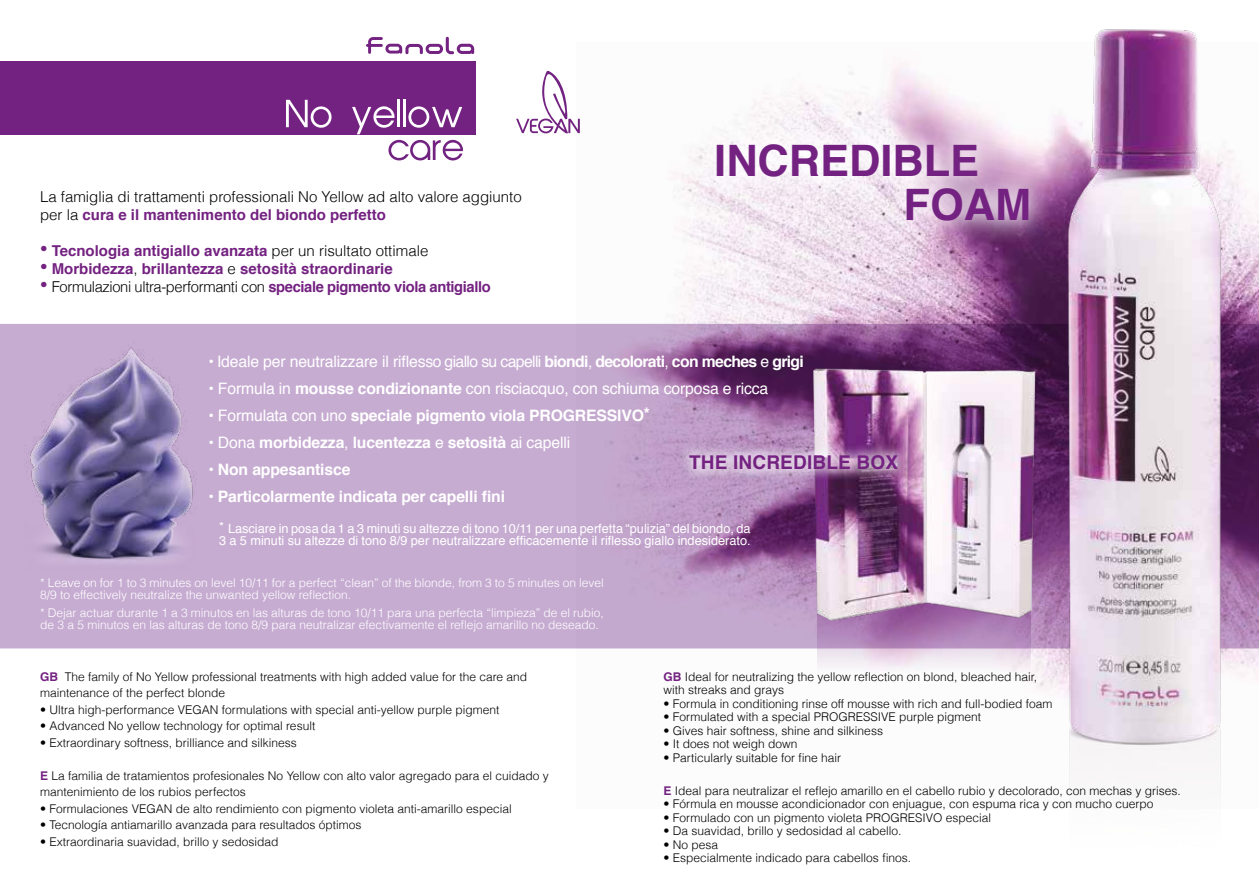
<style>
.page{position:relative;width:1259px;height:893px;background:#fff}
.page>*{position:absolute;margin:0;border:0;box-sizing:border-box;transform-origin:0 0}
.t1{font:700 43.35px/43.5px "Helvetica";color:#742281}
.t2{font:700 19.05px "Helvetica";letter-spacing:.01em;color:#742281}
.t3{font:15.75px "Helvetica";letter-spacing:-.01em;color:#fff}
.t4{font:700 15.75px "Helvetica";letter-spacing:-.01em;color:#fff}
.t5{font:300 15px/18px "Helvetica";color:#000}
.t6{font:700 15px "Helvetica";color:#742281}
.t7{font:300 15px "Helvetica";letter-spacing:-.025em;color:#000}
.t8{font:12.75px/12px "Helvetica";color:#fff}
.t9{font:300 12px/16.5px "Helvetica";color:#000}
.t10{font:300 12px/12px "Helvetica";color:#fff}
.s1{font-weight:700;color:#742281}
.s2{font-weight:300}
.s3{font-weight:300;color:#000}
.s4{color:#742281}
.s5{font-weight:700}
.s6{font-weight:400}
</style>
<div class="page">
<div style="left:0;top:324px;width:576px;height:324px;background:#c7acd2"></div>
<img style="left:576px;top:62px;width:461px;height:625px">
<img style="left:1037px;top:29px;width:222px;height:765px">
<img style="left:0;top:333px;width:222px;height:236px">
<svg style="left:366px;top:37px;width:108px;height:17px"></svg>
<div style="left:0;top:61px;width:475px;height:73px;background:#742281"></div>
<svg style="left:388px;top:140px;width:75px;height:21px"></svg>
<svg style="left:286px;top:100px;width:45px;height:28px"></svg>
<svg style="left:352px;top:106px;width:42px;height:28px"></svg>
<hr style="left:397px;top:100px;width:2px;height:27px;background:#fff">
<hr style="left:403px;top:100px;width:2px;height:27px;background:#fff">
<svg style="left:408px;top:106px;width:54px;height:22px"></svg>
<svg style="left:516px;top:71px;width:64px;height:62px"></svg>
<div style="left:691px;top:118px;width:363px;height:128px;background:#fff;opacity:.75"></div>
<svg style="left:817px;top:648px;width:214px;height:39px"></svg>
<img style="left:789px;top:351px;width:258px;height:297px">
<div style="left:677px;top:443px;width:232px;height:39px;background:#fff;opacity:.58"></div>
<p class="t5" style="left:40px;top:187px;width:483px">La famiglia di trattamenti professionali No Yellow ad alto valore aggiunto per la <span class="s1">cura e il mantenimento del biondo perfetto</span></p>
<p class="t6" style="left:40px;top:238px;width:390px"><span class="s2">•</span> Tecnologia antigiallo avanzata <span class="s3">per un risultato ottimale</span></p>
<p class="t6" style="left:40px;top:256px;width:354px"><span class="s2">•</span> Morbidezza<span class="s3">,</span> brillantezza <span class="s3">e</span> setosità straordinarie</p>
<p class="t7" style="left:40px;top:277px;width:452px"><span class="s4">•</span> Formulazioni ultra-performanti con <span class="s1">speciale pigmento viola antigiallo</span></p>
<h1 class="t1" style="left:903px;top:140px;width:129px;text-indent:-189px">INCREDIBLE<br>FOAM</h1>
<h3 class="t3" style="left:208px;top:349px;width:597px">• Ideale per neutralizzare il riflesso giallo su capelli <span class="s5">biondi</span>, <span class="s5">decolorati</span>, <span class="s5">con meches</span> e <span class="s5">grigi</span></h3>
<h3 class="t3" style="left:208px;top:376px;width:561px">• Formula in <span class="s5">mousse condizionante</span> con risciacquo, con schiuma corposa e ricca</h3>
<h3 class="t4" style="left:208px;top:403px;width:443px"><span class="s6">• Formulata con uno</span> speciale pigmento viola PROGRESSIVO*</h3>
<h3 class="t4" style="left:208px;top:430px;width:363px"><span class="s6">• Dona</span> morbidezza<span class="s6">,</span> lucentezza <span class="s6">e</span> setosità <span class="s6">ai capelli</span></h3>
<h3 class="t4" style="left:208px;top:457px;width:144px"><span class="s6">•</span> Non appesantisce</h3>
<h3 class="t4" style="left:208px;top:484px;width:298px"><span class="s6">•</span> Particolarmente indicata per capelli fini</h3>
<h2 class="t2" style="left:689px;top:447px;width:210px">THE INCREDIBLE BOX</h2>
<p class="t8" style="left:219px;top:522px;width:533px">* Lasciare in posa da 1 a 3 minuti su altezze di tono 10/11 per una perfetta “pulizia” del biondo, da<br>3 a 5 minuti su altezze di tono 8/9 per neutralizzare efficacemente il riflesso giallo indesiderato.</p>
<p class="t10" style="left:40px;top:577px;width:565px">* Leave on for 1 to 3 minutes on level 10/11 for a perfect “clean” of the blonde, from 3 to 5 minutes on level<br>8/9 to effectively neutralize the unwanted yellow reflection.</p>
<p class="t10" style="left:40px;top:607px;width:565px">* Dejar actuar durante 1 a 3 minutos en las alturas de tono 10/11 para una perfecta “limpieza” de el rubio, de 3 a 5 minutos en las alturas de tono 8/9 para neutralizar efectivamente el reflejo amarillo no deseado.</p>
<p class="t9" style="left:40px;top:668px;width:489px"><span class="s1">GB</span> The family of No Yellow professional treatments with high added value for the care and maintenance of the perfect blonde</p>
<p class="t9" style="left:40px;top:701px;width:461px">• Ultra high-performance VEGAN formulations with special anti-yellow purple pigment</p>
<p class="t9" style="left:40px;top:718px;width:277px">• Advanced No yellow technology for optimal result</p>
<p class="t9" style="left:40px;top:734px;width:258px">• Extraordinary softness, brilliance and silkiness</p>
<p class="t9" style="left:40px;top:767px;width:510px"><span class="s1">E</span> La familia de tratamientos profesionales No Yellow con alto valor agregado para el cuidado y mantenimiento de los rubios perfectos</p>
<p class="t9" style="left:40px;top:800px;width:473px">• Formulaciones VEGAN de alto rendimiento con pigmento violeta anti-amarillo especial</p>
<p class="t9" style="left:40px;top:817px;width:323px">• Tecnología antiamarillo avanzada para resultados óptimos</p>
<p class="t9" style="left:40px;top:833px;width:240px">• Extraordinaria suavidad, brillo y sedosidad</p>
<p class="t9" style="left:663px;top:670px;width:375px;line-height:13.5px"><span class="s1">GB</span> Ideal for neutralizing the yellow reflection on blond, bleached hair, with streaks and grays</p>
<p class="t9" style="left:663px;top:695px;width:390px">• Formula in conditioning rinse off mousse with rich and full-bodied foam</p>
<p class="t9" style="left:663px;top:709px;width:319px">• Formulated with a special PROGRESSIVE purple pigment</p>
<p class="t9" style="left:663px;top:722px;width:221px">• Gives hair softness, shine and silkiness</p>
<p class="t9" style="left:663px;top:736px;width:136px">• It does not weigh down</p>
<p class="t9" style="left:663px;top:749px;width:179px">• Particularly suitable for fine hair</p>
<p class="t9" style="left:663px;top:782px;width:519px"><span class="s1">E</span> Ideal para neutralizar el reflejo amarillo en el cabello rubio y decolorado, con mechas y grises.</p>
<p class="t9" style="left:663px;top:796px;width:491px">• Fórmula en mousse acondicionador con enjuague, con espuma rica y con mucho cuerpo</p>
<p class="t9" style="left:663px;top:809px;width:329px">• Formulado con un pigmento violeta PROGRESIVO especial</p>
<p class="t9" style="left:663px;top:823px;width:240px">• Da suavidad, brillo y sedosidad al cabello.</p>
<p class="t9" style="left:663px;top:836px;width:56px">• No pesa</p>
<p class="t9" style="left:663px;top:850px;width:249px">• Especialmente indicado para cabellos finos.</p>
</div>
